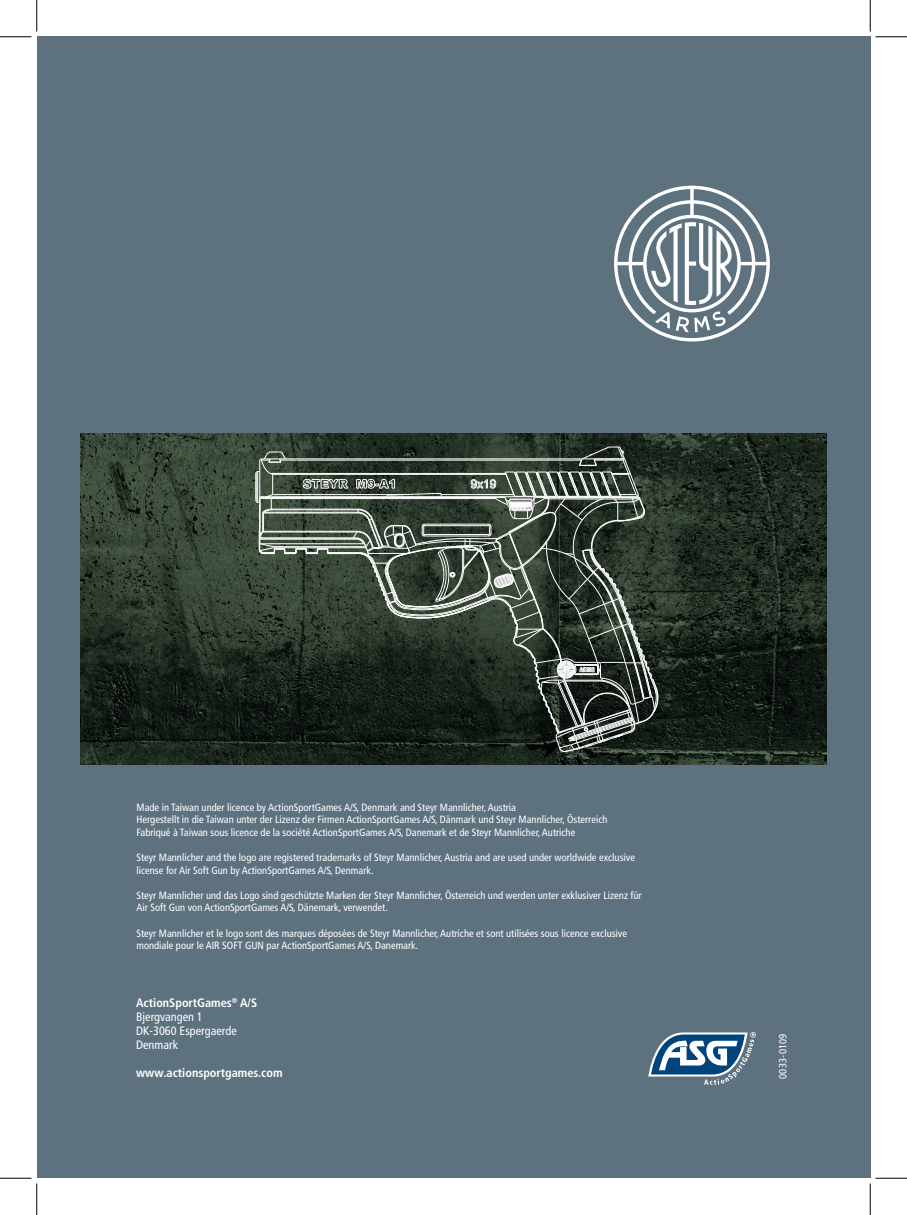
<style>
.page{position:relative;width:907px;height:1215px;background:#fff}
.page>*{position:absolute;margin:0;border:0;box-sizing:border-box;transform-origin:0 0}
.t1{font:condensed 12.25px/14px "Frutiger LT Pro";color:#fff}
.t2{font:700 condensed 12.25px "Frutiger LT Pro";color:#fff}
.t3{font:condensed 10.5px/12.6px "Frutiger LT Pro";color:#fff}
.s1{font-weight:700}
</style>
<div class="page">
<div style="left:37px;top:37px;width:833px;height:1141px;background:#5d717f"></div>
<svg style="left:648px;top:1032px;width:108px;height:52px"></svg>
<svg style="left:614px;top:186px;width:156px;height:155px"></svg>
<img style="left:81px;top:433px;width:746px;height:331px">
<svg style="left:256px;top:447px;width:402px;height:304px;background:#3e493e"></svg>
<hr style="left:0;top:36px;width:32px;height:1px;background:#000">
<hr style="left:875px;top:36px;width:32px;height:1px;background:#000">
<hr style="left:0;top:1177px;width:32px;height:1px;background:#000">
<hr style="left:875px;top:1177px;width:32px;height:1px;background:#000">
<hr style="left:36px;top:0;width:1px;height:31px;background:#000">
<hr style="left:36px;top:1183px;width:1px;height:31px;background:#000">
<hr style="left:870px;top:0;width:1px;height:31px;background:#000">
<hr style="left:870px;top:1183px;width:1px;height:31px;background:#000">
<p class="t3" style="left:137px;top:800px;width:472px">Made in Taiwan under licence by ActionSportGames A/S, Denmark and Steyr Mannlicher, Austria<br>Hergestellt in die Taiwan unter der Lizenz der Firmen ActionSportGames A/S, Dänmark und Steyr Mannlicher, Österreich<br>Fabriqué à Taiwan sous licence de la société ActionSportGames A/S, Danemark et de Steyr Mannlicher, Autriche</p>
<p class="t3" style="left:137px;top:851px;width:500px">Steyr Mannlicher and the logo are registered trademarks of Steyr Mannlicher, Austria and are used under worldwide exclusive license for Air Soft Gun by ActionSportGames A/S, Denmark.</p>
<p class="t3" style="left:137px;top:889px;width:507px">Steyr Mannlicher und das Logo sind geschützte Marken der Steyr Mannlicher, Österreich und werden unter exklusiver Lizenz für<br>Air Soft Gun von ActionSportGames A/S, Dänemark, verwendet.</p>
<p class="t3" style="left:137px;top:926px;width:492px">Steyr Mannlicher et le logo sont des marques déposées de Steyr Mannlicher, Autriche et sont utilisées sous licence exclusive mondiale pour le AIR SOFT GUN par ActionSportGames A/S, Danemark.</p>
<p class="t1" style="left:136px;top:995px;width:122px"><span class="s1">ActionSportGames</span><sup>®</sup> <span class="s1">A/S<br></span>Bjergvangen 1<br>DK-3060 Espergaerde<br>Denmark</p>
<p class="t2" style="left:136px;top:1065px;width:148px">www.actionsportgames.com</p>
<p class="t3" style="left:776px;top:1079px;width:47px;rotate:-90deg">0033-0109</p>
</div>
